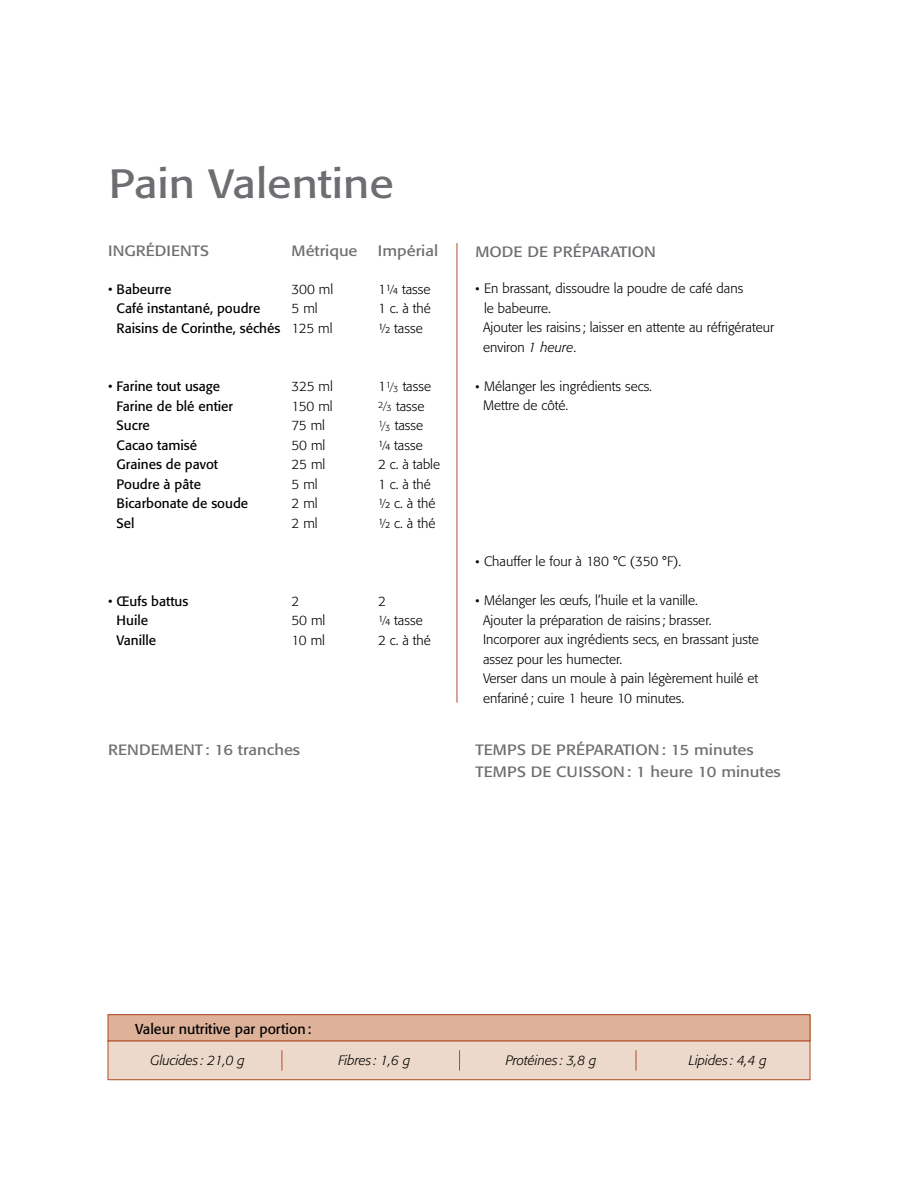
<style>
.page{position:relative;width:918px;height:1188px;background:#fff}
.page>*{position:absolute;margin:0;border:0;box-sizing:border-box;transform-origin:0 0}
.t1{font:40.5px "Formata";color:#6d6e71;scale:1.11 1}
.t2{font:14.85px/22.8px "Formata";color:#6d6e71;scale:1.11 1}
.t3{font:14.25px "Formata";color:#000}
.t4{font:300 13.5px/19.5px "Formata";color:#000}
.t5{font:13.5px "Formata";color:#000}
.t6{font:italic 300 13.5px "Formata";color:#000}
.s1{font-weight:300}
.s2{font-size:9px}
.s3{font-weight:400;font-size:12px}
.s4{font-style:italic}
</style>
<div class="page">
<div style="left:108px;top:1015px;width:702px;height:26px;background:#ddb299"></div>
<div style="left:108px;top:1014px;width:702px;height:27px;border:1px solid #b14c24"></div>
<div style="left:108px;top:1041px;width:702px;height:39px;background:#edd9cb"></div>
<div style="left:108px;top:1041px;width:702px;height:39px;border:1px solid #b14c24"></div>
<svg style="left:282px;top:1050px;width:1px;height:21px"></svg>
<svg style="left:459px;top:1050px;width:1px;height:21px"></svg>
<svg style="left:636px;top:1050px;width:1px;height:21px"></svg>
<hr style="left:457px;top:243px;width:1px;height:460px;background:#b14c24">
<h1 class="t1" style="left:109px;top:159px;width:258px">Pain Valentine</h1>
<p class="t2" style="left:108px;top:239px;width:93px">INGRÉDIENTS</p>
<p class="t2" style="left:292px;top:239px;width:61px">Métrique</p>
<p class="t2" style="left:378px;top:239px;width:56px">Impérial</p>
<p class="t2" style="left:476px;top:241px;width:164px">MODE DE PRÉPARATION</p>
<p class="t5" style="left:108px;top:281px;width:65px"><span class="s1">•</span> Babeurre</p>
<p class="t4" style="left:292px;top:280px;width:43px">300 ml</p>
<p class="t4" style="left:378px;top:280px;width:54px">1¼ tasse</p>
<p class="t5" style="left:117px;top:300px;width:145px">Café instantané, poudre</p>
<p class="t4" style="left:292px;top:299px;width:28px">5 ml</p>
<p class="t4" style="left:378px;top:299px;width:54px">1 c. à thé</p>
<p class="t5" style="left:117px;top:320px;width:218px">Raisins de Corinthe, séchés <span class="s1">125 ml</span></p>
<p class="t4" style="left:378px;top:319px;width:46px">½ tasse</p>
<p class="t5" style="left:108px;top:378px;width:114px"><span class="s1">•</span> Farine tout usage</p>
<p class="t4" style="left:292px;top:377px;width:43px">325 ml</p>
<p class="t4" style="left:378px;top:377px;width:55px">1<sup>1</sup>⁄<span class="s2">3</span> tasse</p>
<p class="t5" style="left:117px;top:398px;width:118px">Farine de blé entier</p>
<p class="t4" style="left:292px;top:397px;width:43px">150 ml</p>
<p class="t4" style="left:378px;top:397px;width:48px"><sup>2</sup>⁄<span class="s2">3</span> tasse</p>
<p class="t5" style="left:117px;top:417px;width:35px">Sucre</p>
<p class="t4" style="left:292px;top:416px;width:35px">75 ml</p>
<p class="t4" style="left:378px;top:416px;width:47px"><sup>1</sup>⁄<span class="s2">3</span> tasse</p>
<p class="t5" style="left:117px;top:437px;width:82px">Cacao tamisé</p>
<p class="t4" style="left:292px;top:436px;width:35px">50 ml</p>
<p class="t4" style="left:378px;top:436px;width:46px">¼ tasse</p>
<p class="t5" style="left:117px;top:456px;width:103px">Graines de pavot</p>
<p class="t4" style="left:292px;top:455px;width:35px">25 ml</p>
<p class="t4" style="left:378px;top:455px;width:64px">2 c. à table</p>
<p class="t5" style="left:117px;top:476px;width:86px">Poudre à pâte</p>
<p class="t4" style="left:292px;top:475px;width:28px">5 ml</p>
<p class="t4" style="left:378px;top:475px;width:54px">1 c. à thé</p>
<p class="t5" style="left:117px;top:495px;width:133px">Bicarbonate de soude</p>
<p class="t4" style="left:292px;top:494px;width:28px">2 ml</p>
<p class="t4" style="left:378px;top:494px;width:59px">½ c. à thé</p>
<p class="t5" style="left:117px;top:515px;width:20px">Sel</p>
<p class="t4" style="left:292px;top:514px;width:28px">2 ml</p>
<p class="t4" style="left:378px;top:514px;width:59px">½ c. à thé</p>
<p class="t5" style="left:108px;top:593px;width:82px"><span class="s1">•</span> Œufs battus</p>
<p class="t4" style="left:292px;top:592px;width:9px">2</p>
<p class="t4" style="left:378px;top:592px;width:9px">2</p>
<p class="t5" style="left:117px;top:612px;width:33px">Huile</p>
<p class="t4" style="left:292px;top:611px;width:35px">50 ml</p>
<p class="t4" style="left:378px;top:611px;width:46px">¼ tasse</p>
<p class="t5" style="left:117px;top:632px;width:41px">Vanille</p>
<p class="t4" style="left:292px;top:631px;width:35px">10 ml</p>
<p class="t4" style="left:378px;top:631px;width:54px">2 c. à thé</p>
<p class="t4" style="left:483px;top:279px;width:292px;text-indent:-8px"><span class="s3">•</span> En brassant, dissoudre la poudre de café dans<br>le babeurre.<br>Ajouter les raisins ; laisser en attente au réfrigérateur environ <span class="s4">1 heure</span>.</p>
<p class="t4" style="left:483px;top:376px;width:171px;text-indent:-8px"><span class="s3">•</span> Mélanger les ingrédients secs.<br>Mettre de côté.</p>
<p class="t4" style="left:476px;top:552px;width:207px"><span class="s3">•</span> Chauffer le four à 180 °C (350 °F).</p>
<p class="t4" style="left:483px;top:591px;width:277px;text-indent:-8px"><span class="s3">•</span> Mélanger les œufs, l’huile et la vanille.<br>Ajouter la préparation de raisins ; brasser.<br>Incorporer aux ingrédients secs, en brassant juste assez pour les humecter.<br>Verser dans un moule à pain légèrement huilé et enfariné; cuire 1 heure 10 minutes.</p>
<p class="t2" style="left:108px;top:738px;width:175px">RENDEMENT : 16 tranches</p>
<p class="t2" style="left:476px;top:738px;width:277px">TEMPS DE PRÉPARATION: 15 minutes<br>TEMPS DE CUISSON: 1 heure 10 minutes</p>
<p class="t3" style="left:135px;top:1020px;width:178px">Valeur nutritive par portion:</p>
<p class="t6" style="left:150px;top:1053px;width:96px">Glucides : 21,0 g</p>
<p class="t6" style="left:338px;top:1053px;width:74px">Fibres : 1,6 g</p>
<p class="t6" style="left:506px;top:1053px;width:92px">Protéines : 3,8 g</p>
<p class="t6" style="left:689px;top:1053px;width:79px">Lipides : 4,4 g</p>
</div>
